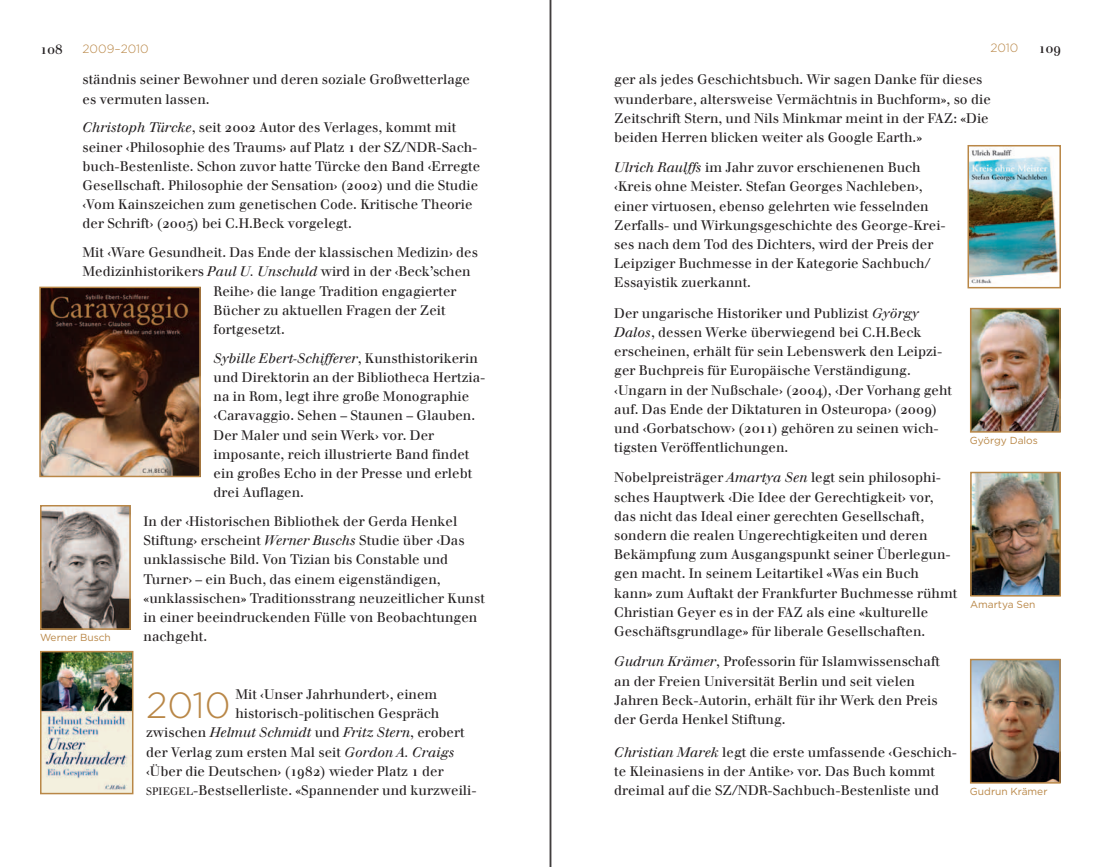
<style>
.page{position:relative;width:1101px;height:867px;background:#fff}
.page>*{position:absolute;margin:0;border:0;box-sizing:border-box;transform-origin:0 0}
.t1{font:300 36.45px "Gotham";color:#b98747}
.t2{font:13.5px/19.2px "Walbaum Com";color:#231f20}
.t3{font:italic 13.5px "Walbaum Com";color:#231f20}
.t4{font:13.5px "Walbaum Roman SC";color:#231f20}
.t5{font:300 12px "Gotham";color:#b98747}
.t6{font:10.2px "Gotham";color:#b98747}
.s1{font-style:italic}
.s2{font-family:"Walbaum Roman SC"}
.s3{font-style:normal}
.s4{font-size:10.5px}
</style>
<div class="page">
<svg style="left:550px;top:0;width:511px;height:867px"></svg>
<img style="left:42px;top:290px;width:156px;height:184px">
<div style="left:39px;top:287px;width:162px;height:190px;border:2px solid #b98747"></div>
<img style="left:43px;top:508px;width:85px;height:119px">
<div style="left:40px;top:505px;width:91px;height:125px;border:2px solid #b98747"></div>
<img style="left:970px;top:148px;width:87px;height:137px">
<div style="left:967px;top:145px;width:93px;height:143px;border:2px solid #b98747"></div>
<img style="left:973px;top:475px;width:84px;height:118px">
<div style="left:970px;top:472px;width:90px;height:124px;border:2px solid #b98747"></div>
<img style="left:972px;top:662px;width:85px;height:118px">
<div style="left:969px;top:659px;width:91px;height:124px;border:2px solid #b98747"></div>
<img style="left:43px;top:654px;width:87px;height:137px">
<div style="left:40px;top:651px;width:93px;height:143px;border:2px solid #b98747"></div>
<img style="left:972px;top:311px;width:85px;height:118px">
<div style="left:969px;top:308px;width:91px;height:124px;border:2px solid #b98747"></div>
<p class="t4" style="left:40px;top:41px;width:24px">108</p>
<p class="t5" style="left:83px;top:41px;width:68px">2009–2010</p>
<p class="t5" style="left:990px;top:40px;width:30px">2010</p>
<p class="t4" style="left:1038px;top:40px;width:24px">109</p>
<p class="t2" style="left:83px;top:70px;width:389px">ständnis seiner Bewohner und deren soziale Großwetterlage es vermuten lassen.</p>
<p class="t2" style="left:83px;top:118px;width:399px"><span class="s1">Christoph Türcke</span>, seit <span class="s2">2002</span> Autor des Verlages, kommt mit seiner ‹Philosophie des Traums› auf Platz <span class="s2">1</span> der SZ/NDR-Sach&shy;buch-Bestenliste. Schon zuvor hatte Türcke den Band ‹Erregte Gesellschaft. Philosophie der Sensation› (<span class="s2">2002</span>) und die Studie ‹Vom Kainszeichen zum genetischen Code. Kritische Theorie der Schrift› (<span class="s2">2005</span>) bei C.H.Beck vorgelegt.</p>
<p class="t2" style="left:83px;top:243px;width:397px">Mit ‹Ware Gesundheit. Das Ende der klassischen Medizin› des</p>
<p class="t2" style="left:83px;top:262px;width:390px">Medizinhistorikers <span class="s1">Paul U. Unschuld</span> wird in der ‹Beck’schen</p>
<p class="t2" style="left:213px;top:281px;width:244px">Reihe› die lange Tradition engagierter</p>
<p class="t2" style="left:213px;top:300px;width:233px">Bücher zu aktuellen Fragen der Zeit</p>
<p class="t2" style="left:213px;top:320px;width:73px">fortgesetzt.</p>
<p class="t2" style="left:213px;top:348px;width:273px"><span class="s1">Sybille Ebert-Schifferer</span>, Kunsthistorikerin und Direktorin an der Bibliotheca Hertzia&shy;na in Rom, legt ihre große Monographie ‹Caravaggio. Sehen – Staunen – Glauben.<br>Der Maler und sein Werk› vor. Der imposante, reich illustrierte Band findet ein großes Echo in der Presse und erlebt drei Auflagen.</p>
<p class="t2" style="left:144px;top:512px;width:343px">In der ‹Historischen Bibliothek der Gerda Henkel Stiftung› erscheint <span class="s1">Werner Buschs</span> Studie über ‹Das unklassische Bild. Von Tizian bis Constable und Turner› – ein Buch, das einem eigenständigen, «unklassischen» Traditionsstrang neuzeitlicher Kunst in einer beeindruckenden Fülle von Beobachtungen nachgeht.</p>
<p class="t2" style="left:614px;top:70px;width:378px">ger als jedes Geschichtsbuch. Wir sagen Danke für dieses wunderbare, altersweise Vermächtnis in Buchform», so die Zeitschrift Stern, und Nils Minkmar meint in der FAZ: «Die beiden Herren blicken weiter als Google Earth.»</p>
<p class="t2" style="left:614px;top:158px;width:333px"><span class="s1">Ulrich Raulffs</span> im Jahr zuvor erschienenen Buch ‹Kreis ohne Meister. Stefan Georges Nachleben›, einer virtuosen, ebenso gelehrten wie fesselnden Zerfalls- und Wirkungsgeschichte des George-Krei&shy;ses nach dem Tod des Dichters, wird der Preis der Leipziger Buchmesse in der Kategorie Sachbuch/ Essayistik zuerkannt.</p>
<p class="t2" style="left:614px;top:303px;width:339px">Der ungarische Historiker und Publizist <span class="s1">György Dalos</span>, dessen Werke überwiegend bei C.H.Beck erscheinen, erhält für sein Lebenswerk den Leipzi&shy;ger Buchpreis für Europäische Verständigung. ‹Ungarn in der Nußschale› (<span class="s2">2004</span>), ‹Der Vorhang geht auf. Das Ende der Diktaturen in Osteuropa› (<span class="s2">2009</span>) und ‹Gorbatschow› (<span class="s2">2011</span>) gehören zu seinen wich&shy;tigsten Veröffentlichungen.</p>
<p class="t2" style="left:614px;top:468px;width:344px">Nobelpreisträger <span class="s1">Amartya Sen</span> legt sein philosophi&shy;sches Hauptwerk ‹Die Idee der Gerechtigkeit› vor, das nicht das Ideal einer gerechten Gesellschaft, sondern die realen Ungerechtigkeiten und deren Bekämpfung zum Ausgangspunkt seiner Überlegun&shy;gen macht. In seinem Leitartikel «Was ein Buch kann» zum Auftakt der Frankfurter Buchmesse rühmt Christian Geyer es in der FAZ als eine «kulturelle Geschäftsgrundlage» für liberale Gesellschaften.</p>
<p class="t2" style="left:614px;top:652px;width:327px"><span class="s1">Gudrun Krämer</span>, Professorin für Islamwissenschaft an der Freien Universität Berlin und seit vielen Jahren Beck-Autorin, erhält für ihr Werk den Preis der Gerda Henkel Stiftung.</p>
<p class="t2" style="left:614px;top:742px;width:344px"><span class="s1">Christian Marek</span> legt die erste umfassende ‹Geschich&shy;te Kleinasiens in der Antike› vor. Das Buch kommt dreimal auf die SZ/NDR-Sachbuch-Bestenliste und</p>
<p class="t6" style="left:969px;top:434px;width:69px">György Dalos</p>
<p class="t6" style="left:970px;top:597px;width:67px">Amartya Sen</p>
<p class="t6" style="left:40px;top:631px;width:72px">Werner Busch</p>
<h1 class="t1" style="left:146px;top:683px;width:86px">2010</h1>
<p class="t2" style="left:235px;top:684px;width:203px">Mit ‹Unser Jahrhundert›, einem</p>
<p class="t2" style="left:235px;top:704px;width:206px">historisch-politischen Gespräch</p>
<p class="t3" style="left:146px;top:724px;width:320px"><span class="s3">zwischen</span> Helmut Schmidt <span class="s3">und</span> Fritz Stern<span class="s3">, erobert</span></p>
<p class="t2" style="left:146px;top:742px;width:310px">der Verlag zum ersten Mal seit <span class="s1">Gordon A. Craigs</span></p>
<p class="t2" style="left:146px;top:761px;width:299px">‹Über die Deutschen› (<span class="s2">1982</span>) wieder Platz <span class="s2">1</span> der</p>
<p class="t2" style="left:146px;top:780px;width:332px"><span class="s4">SPIEGEL</span>-Bestsellerliste. «Spannender und kurzweili-</p>
<p class="t6" style="left:969px;top:784px;width:79px">Gudrun Krämer</p>
</div>
